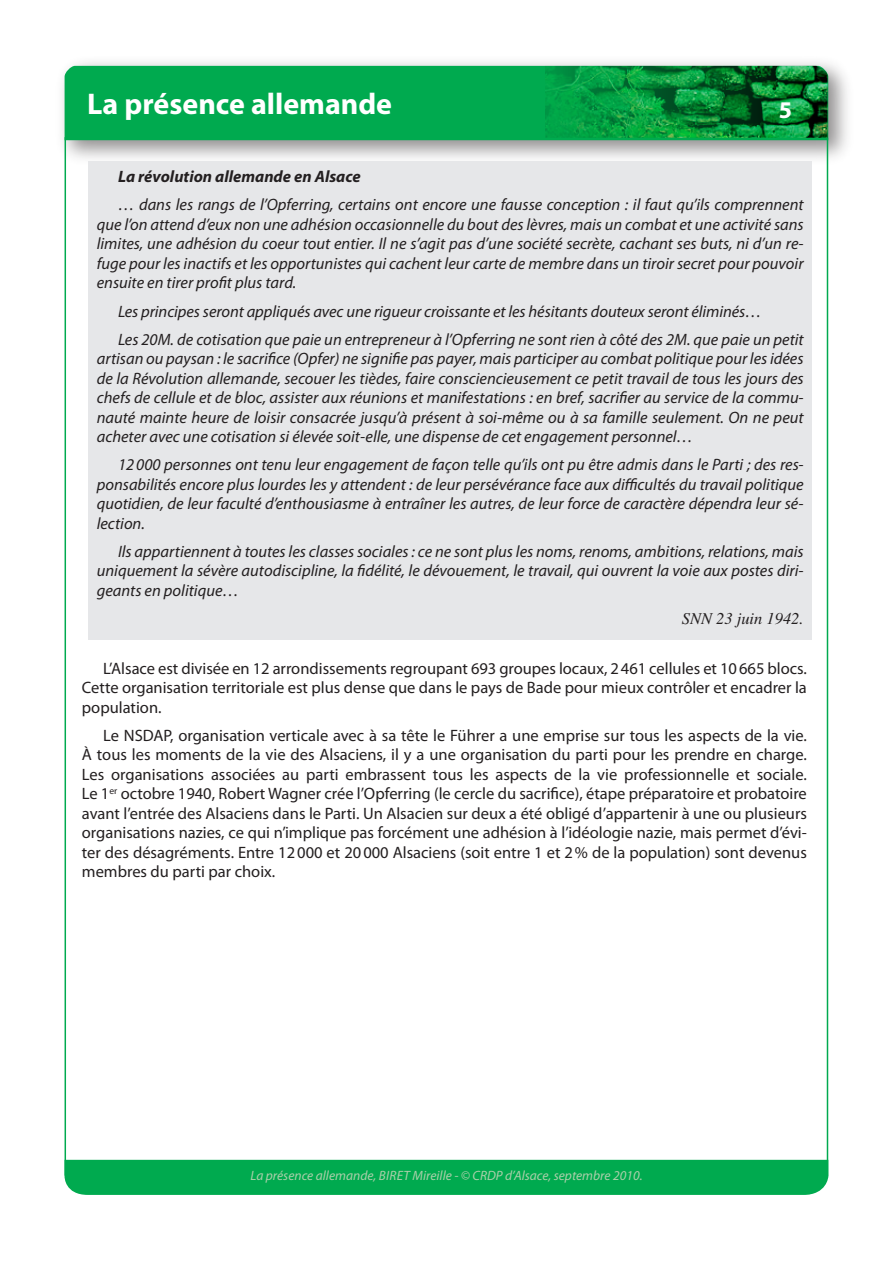
<style>
.page{position:relative;width:893px;height:1263px;background:#fff}
.page>*{position:absolute;margin:0;border:0;box-sizing:border-box;transform-origin:0 0}
.t1{font:700 30px "Myriad Pro";color:#fff}
.t2{font:700 24px "Myriad Pro";color:#fff}
.paragraphe_normal{font:italic 16.5px/19.5px "Myriad Pro";color:#231f20;text-align:justify}
.paragraphe_normal-2{font:16.5px/19.5px "Myriad Pro";color:#231f20;text-align:justify}
.paragraphe_normal-3{font:italic 700 16.5px "Myriad Pro";color:#231f20}
.paragraphe_normal-4{font:italic 16.5px "Times";color:#231f20}
.t3{font:italic 13.5px "Myriad Pro";color:#abcfaa}
</style>
<div class="page">
<img style="left:62px;top:62px;width:786px;height:111px">
<div style="left:65px;top:66px;width:763px;height:74px;background:#00aa4f"></div>
<hr style="left:65px;top:137px;width:1px;height:1038px;background:#00aa4f">
<hr style="left:827px;top:138px;width:1px;height:1038px;background:#00aa4f">
<div style="left:65px;top:1160px;width:763px;height:35px;background:#00aa4f"></div>
<img style="left:546px;top:66px;width:281px;height:72px">
<div style="left:88px;top:162px;width:724px;height:478px;background:#e6e7e9"></div>
<h1 class="t1" style="left:87px;top:84px;width:306px">La présence allemande</h1>
<h2 class="t2" style="left:779px;top:94px;width:15px">5</h2>
<p class="paragraphe_normal-3" style="left:118px;top:166px;width:244px">La révolution allemande en Alsace</p>
<p class="paragraphe_normal" style="left:97px;top:195px;width:708px;text-indent:21px">… dans les rangs de l’Opferring, certains ont encore une fausse conception : il faut qu’ils comprennent que l’on attend d’eux non une adhésion occasionnelle du bout des lèvres, mais un combat et une activité sans limites, une adhésion du coeur tout entier. Il ne s’agit pas d’une société secrète, cachant ses buts, ni d’un re&shy;fuge pour les inactifs et les opportunistes qui cachent leur carte de membre dans un tiroir secret pour pouvoir ensuite en tirer profit plus tard.</p>
<p class="paragraphe_normal" style="left:118px;top:301px;width:645px">Les principes seront appliqués avec une rigueur croissante et les hésitants douteux seront éliminés…</p>
<p class="paragraphe_normal" style="left:97px;top:329px;width:709px;text-indent:21px">Les 20M. de cotisation que paie un entrepreneur à l’Opferring ne sont rien à côté des 2M. que paie un petit artisan ou paysan : le sacrifice (Opfer) ne signifie pas payer, mais participer au combat politique pour les idées de la Révolution allemande, secouer les tièdes, faire consciencieusement ce petit travail de tous les jours des chefs de cellule et de bloc, assister aux réunions et manifestations : en bref, sacrifier au service de la commu&shy;nauté mainte heure de loisir consacrée jusqu’à présent à soi-même ou à sa famille seulement. On ne peut acheter avec une cotisation si élevée soit-elle, une dispense de cet engagement personnel…</p>
<p class="paragraphe_normal" style="left:97px;top:454px;width:708px;text-indent:21px">12 000 personnes ont tenu leur engagement de façon telle qu’ils ont pu être admis dans le Parti ; des res&shy;ponsabilités encore plus lourdes les y attendent : de leur persévérance face aux difficultés du travail politique quotidien, de leur faculté d’enthousiasme à entraîner les autres, de leur force de caractère dépendra leur sé&shy;lection.</p>
<p class="paragraphe_normal" style="left:97px;top:541px;width:708px;text-indent:21px">Ils appartiennent à toutes les classes sociales : ce ne sont plus les noms, renoms, ambitions, relations, mais uniquement la sévère autodiscipline, la fidélité, le dévouement, le travail, qui ouvrent la voie aux postes diri&shy;geants en politique…</p>
<p class="paragraphe_normal-4" style="left:682px;top:609px;width:123px">SNN 23 juin 1942.</p>
<p class="paragraphe_normal-2" style="left:82px;top:658px;width:726px;text-indent:21px">L’Alsace est divisée en 12 arrondissements regroupant 693 groupes locaux, 2461 cellules et 10665 blocs.<br>Cette organisation territoriale est plus dense que dans le pays de Bade pour mieux contrôler et encadrer la population.</p>
<p class="paragraphe_normal-2" style="left:82px;top:725px;width:727px;text-indent:21px">Le NSDAP, organisation verticale avec à sa tête le Führer a une emprise sur tous les aspects de la vie.<br>À tous les moments de la vie des Alsaciens, il y a une organisation du parti pour les prendre en charge.<br>Les organisations associées au parti embrassent tous les aspects de la vie professionnelle et sociale.<br>Le 1<sup>er</sup> octobre 1940, Robert Wagner crée l’Opferring (le cercle du sacrifice), étape préparatoire et probatoire avant l’entrée des Alsaciens dans le Parti. Un Alsacien sur deux a été obligé d’appartenir à une ou plusieurs organisations nazies, ce qui n’implique pas forcément une adhésion à l’idéologie nazie, mais permet d’évi&shy;ter des désagréments. Entre 12000 et 20000 Alsaciens (soit entre 1 et 2% de la population) sont devenus membres du parti par choix.</p>
<p class="t3" style="left:250px;top:1167px;width:394px">La présence allemande, BIRET Mireille - © CRDP d’Alsace, septembre 2010.</p>
</div>
